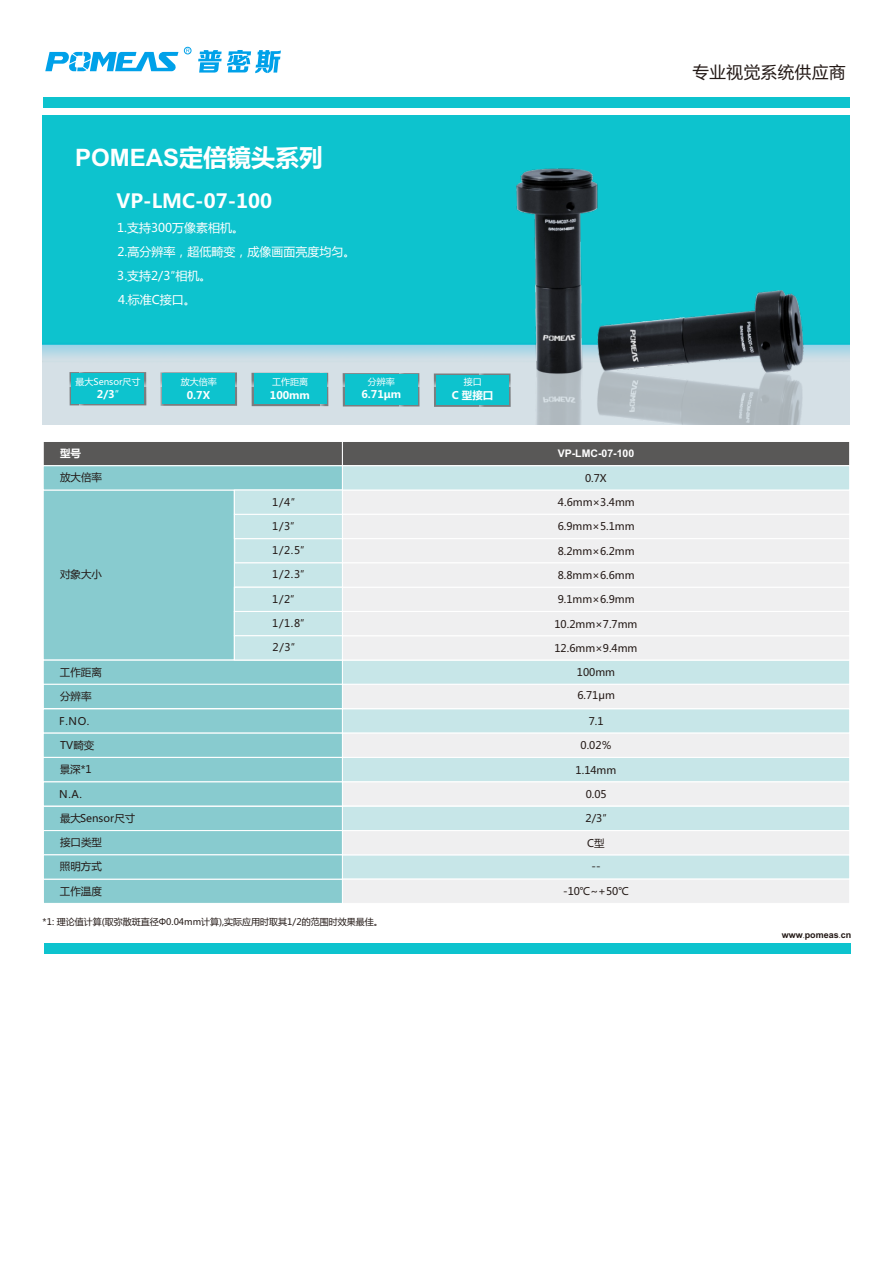
<style>
.page{position:relative;width:893px;height:1263px;background:#fff}
.page>*{position:absolute;margin:0;border:0;box-sizing:border-box;transform-origin:0 0}
.t1{font:700 24px "Arial";color:#fff}
.t2{font:700 19.35px "Microsoft Ya Hei";color:#fff}
.t3{font:16.5px "Microsoft Ya Hei";letter-spacing:.035em;color:#231916}
.t4{font:12px/24.2px "Microsoft Ya Hei";color:#fff}
.t5{font:10.5px "Microsoft Ya Hei";color:#231916}
.t6{font:700 10.5px "Microsoft Ya Hei";color:#fff}
.t7{font:700 10.5px "Arial";color:#fff}
.t8{font:9px "Microsoft Ya Hei";color:#231916}
.t9{font:9px "Microsoft Ya Hei";color:#fff}
.t10{font:700 9px "Arial";color:#231916}
.s1{font-family:"Microsoft Ya Hei"}
.s2{font-weight:400}
.s3{font-family:"Adobe Fangsong Std";font-weight:400}
</style>
<div class="page">
<img style="left:43px;top:116px;width:807px;height:309px">
<div style="left:43px;top:97px;width:806px;height:10px;background:#0dc3ce"></div>
<svg style="left:69px;top:372px;width:77px;height:33px"></svg>
<div style="left:72px;top:373px;width:72px;height:30px;background:#0dc3ce"></div>
<svg style="left:160px;top:372px;width:77px;height:34px"></svg>
<div style="left:163px;top:374px;width:72px;height:30px;background:#0dc3ce"></div>
<svg style="left:251px;top:373px;width:77px;height:33px"></svg>
<div style="left:254px;top:374px;width:72px;height:30px;background:#0dc3ce"></div>
<svg style="left:343px;top:373px;width:77px;height:33px"></svg>
<div style="left:345px;top:374px;width:72px;height:30px;background:#0dc3ce"></div>
<svg style="left:434px;top:373px;width:77px;height:34px"></svg>
<div style="left:436px;top:375px;width:72px;height:30px;background:#0dc3ce"></div>
<div style="left:44px;top:943px;width:807px;height:10px;background:#0dc3ce"></div>
<svg style="left:43px;top:442px;width:807px;height:461px"></svg>
<svg style="left:45px;top:52px;width:133px;height:19px"></svg>
<div style="left:184px;top:47px;width:7px;height:7px;border:1px solid #00a1e9;border-radius:50%"></div>
<svg style="left:186px;top:49px;width:4px;height:4px"></svg>
<svg style="left:198px;top:50px;width:83px;height:23px"></svg>
<h1 class="t1" style="left:75px;top:149px;width:250px">POMEAS<span class="s1">定倍镜头系列</span></h1>
<h2 class="t2" style="left:117px;top:192px;width:157px">VP-LMC-07-100</h2>
<p class="t4" style="left:117px;top:216px;width:240px">1.支持300万像素相机。<br>2.高分辨率，超低畸变，成像画面亮度均匀。<br>3.支持2/3″相机。<br>4.标准C接口。</p>
<p class="t9" style="left:75px;top:377px;width:67px">最大Sensor尺寸</p>
<p class="t6" style="left:97px;top:390px;width:24px">2/3<span class="s2">″</span></p>
<p class="t6" style="left:60px;top:448px;width:22px">型号</p>
<p class="t5" style="left:60px;top:473px;width:43px">放大倍率</p>
<p class="t5" style="left:60px;top:570px;width:43px">对象大小</p>
<p class="t5" style="left:60px;top:667px;width:43px">工作距离</p>
<p class="t5" style="left:60px;top:691px;width:33px">分辨率</p>
<p class="t5" style="left:59px;top:716px;width:32px">F.NO.</p>
<p class="t5" style="left:60px;top:740px;width:36px">TV畸变</p>
<p class="t5" style="left:60px;top:765px;width:33px">景深*1</p>
<p class="t5" style="left:59px;top:789px;width:24px">N.A.</p>
<p class="t5" style="left:60px;top:813px;width:77px">最大Sensor尺寸</p>
<p class="t5" style="left:60px;top:837px;width:43px">接口类型</p>
<p class="t5" style="left:60px;top:862px;width:43px">照明方式</p>
<p class="t5" style="left:60px;top:886px;width:43px">工作温度</p>
<p class="t9" style="left:181px;top:377px;width:38px">放大倍率</p>
<p class="t6" style="left:187px;top:390px;width:25px">0.7X</p>
<p class="t9" style="left:272px;top:377px;width:37px">工作距离</p>
<p class="t6" style="left:270px;top:390px;width:42px">100mm</p>
<p class="t5" style="left:272px;top:497px;width:25px">1/4″</p>
<p class="t5" style="left:272px;top:521px;width:24px">1/3″</p>
<p class="t5" style="left:272px;top:546px;width:34px">1/2.5″</p>
<p class="t5" style="left:272px;top:570px;width:34px">1/2.3″</p>
<p class="t5" style="left:272px;top:595px;width:24px">1/2″</p>
<p class="t5" style="left:272px;top:618px;width:34px">1/1.8″</p>
<p class="t5" style="left:273px;top:643px;width:24px">2/3″</p>
<p class="t9" style="left:368px;top:377px;width:29px">分辨率</p>
<p class="t9" style="left:464px;top:377px;width:19px">接口</p>
<p class="t6" style="left:361px;top:389px;width:41px">6.71μm</p>
<p class="t6" style="left:452px;top:390px;width:43px">C 型接口</p>
<p class="t8" style="left:43px;top:918px;width:342px">*1: 理论值计算(取弥散斑直径Φ0.04mm计算),实际应用时取其1/2的范围时效果最佳。</p>
<h3 class="t3" style="left:692px;top:64px;width:155px">专业视觉系统供应商</h3>
<p class="t7" style="left:558px;top:450px;width:78px">VP-LMC-07-100</p>
<p class="t5" style="left:585px;top:473px;width:23px">0.7X</p>
<p class="t5" style="left:558px;top:498px;width:78px">4.6mm×3.4mm</p>
<p class="t5" style="left:558px;top:522px;width:78px">6.9mm×5.1mm</p>
<p class="t5" style="left:558px;top:546px;width:78px">8.2mm×6.2mm</p>
<p class="t5" style="left:558px;top:570px;width:78px">8.8mm×6.6mm</p>
<p class="t5" style="left:558px;top:595px;width:78px">9.1mm×6.9mm</p>
<p class="t5" style="left:554px;top:619px;width:84px">10.2mm×7.7mm</p>
<p class="t5" style="left:554px;top:643px;width:84px">12.6mm×9.4mm</p>
<p class="t5" style="left:577px;top:668px;width:40px">100mm</p>
<p class="t5" style="left:577px;top:691px;width:39px">6.71μm</p>
<p class="t5" style="left:589px;top:716px;width:16px">7.1</p>
<p class="t5" style="left:581px;top:741px;width:33px">0.02％</p>
<p class="t5" style="left:576px;top:765px;width:42px">1.14mm</p>
<p class="t5" style="left:586px;top:789px;width:23px">0.05</p>
<p class="t5" style="left:585px;top:813px;width:23px">2/3″</p>
<p class="t5" style="left:587px;top:838px;width:19px">C型</p>
<p class="t5" style="left:591px;top:862px;width:11px">--</p>
<p class="t5" style="left:563px;top:887px;width:67px">-10℃~+50℃</p>
<p class="t10" style="left:782px;top:931px;width:71px">www<span class="s3">.</span>pomeas<span class="s3">.</span>cn</p>
</div>
